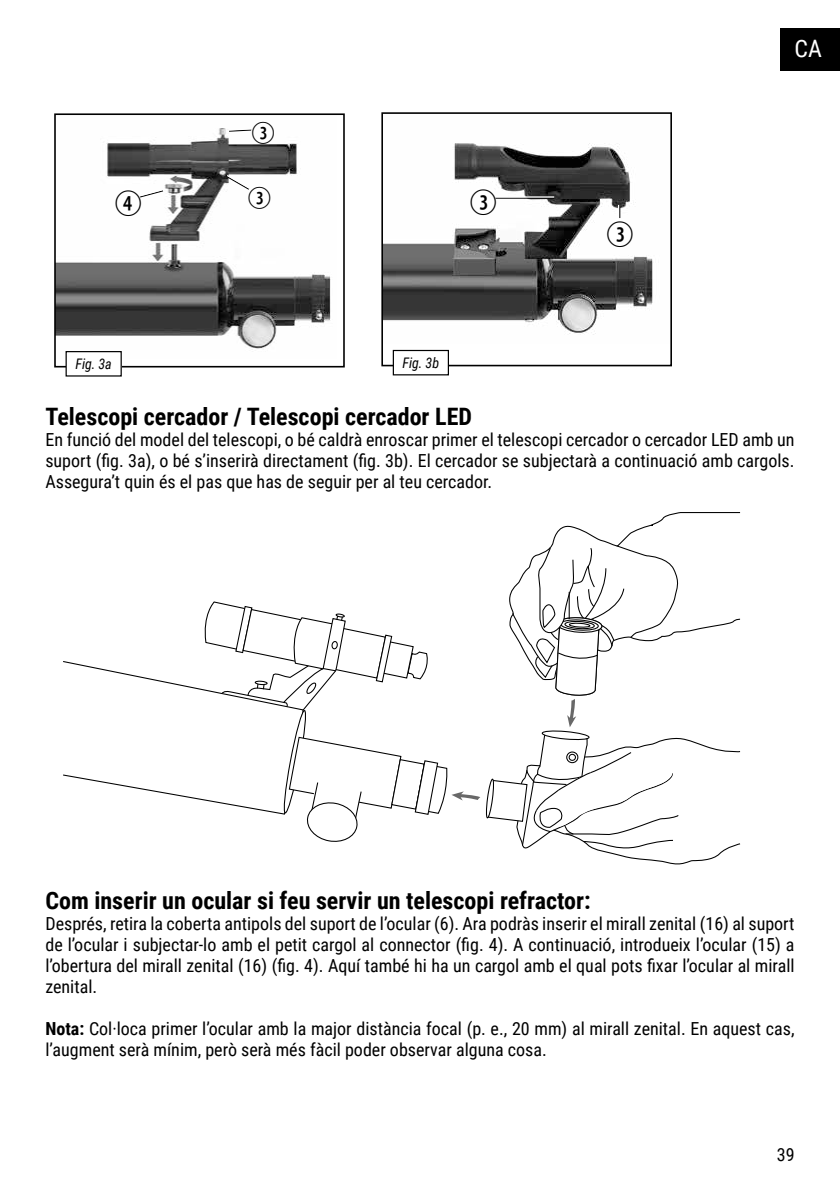
<style>
.page{position:relative;width:840px;height:1191px;background:#fff}
.page>*{position:absolute;margin:0;border:0;box-sizing:border-box;transform-origin:0 0}
.t1{font:33.4px "Combi Numerals Open";color:#000}
.t2{font:28.8px "Combi Numerals Open";color:#000}
.t3{font:700 24px "Roboto Condensed";color:#000}
.t4{font:24px "Roboto Condensed";color:#fff}
.t5{font:18px/21px "Roboto Condensed";color:#000;text-align:justify}
.t6{font:italic 14.6px "Roboto Condensed";letter-spacing:-.005em;color:#000;scale:.96 1}
.s1{font-weight:700}
</style>
<div class="page">
<div style="left:780px;top:28px;width:59px;height:43px;background:#000"></div>
<img style="left:384px;top:143px;width:269px;height:192px">
<div style="left:381px;top:112px;width:290px;height:254px;border:2px solid #000"></div>
<div style="left:393px;top:350px;width:55px;height:25px;background:#fff"></div>
<div style="left:392px;top:350px;width:56px;height:25px;border:1px solid #000"></div>
<hr style="left:618px;top:205px;width:2px;height:20px;background:#000">
<hr style="left:617px;top:205px;width:2px;height:20px;background:#fff">
<div style="left:607px;top:218px;width:24px;height:24px;background:#fff;border-radius:50%"></div>
<hr style="left:490px;top:197px;width:64px;height:2px;background:#000">
<hr style="left:490px;top:196px;width:64px;height:2px;background:#fff">
<div style="left:471px;top:186px;width:24px;height:24px;background:#fff;border-radius:50%"></div>
<img style="left:57px;top:128px;width:274px;height:221px">
<div style="left:54px;top:113px;width:290px;height:254px;border:2px solid #000"></div>
<div style="left:66px;top:352px;width:55px;height:24px;background:#fff"></div>
<div style="left:65px;top:351px;width:57px;height:25px;border:1px solid #000"></div>
<svg style="left:136px;top:188px;width:28px;height:11px"></svg>
<div style="left:116px;top:188px;width:24px;height:24px;background:#fff;border-radius:50%"></div>
<svg style="left:227px;top:128px;width:25px;height:4px"></svg>
<div style="left:251px;top:120px;width:24px;height:24px;background:#fff;border-radius:50%"></div>
<div style="left:247px;top:184px;width:24px;height:24px;background:#fff;border-radius:50%"></div>
<svg style="left:225px;top:174px;width:26px;height:17px"></svg>
<svg style="left:63px;top:512px;width:677px;height:353px"></svg>
<h1 class="t1" style="left:115px;top:184px;width:28px">E</h1>
<p class="t6" style="left:75px;top:354px;width:39px">Fig. 3a</p>
<h2 class="t2" style="left:251px;top:116px;width:23px">D</h2>
<h2 class="t2" style="left:248px;top:181px;width:23px">D</h2>
<h1 class="t1" style="left:470px;top:183px;width:28px">d</h1>
<p class="t6" style="left:402px;top:353px;width:39px">Fig. 3b</p>
<h1 class="t1" style="left:606px;top:214px;width:28px">d</h1>
<h3 class="t4" style="left:794px;top:31px;width:29px">CA</h3>
<h3 class="t3" style="left:45px;top:400px;width:428px">Telescopi cercador / Telescopi cercador LED</h3>
<p class="t5" style="left:45px;top:429px;width:750px">En funció del model del telescopi, o bé caldrà enroscar primer el telescopi cercador o cercador LED amb un suport (fig. 3a), o bé s’inserirà directament (fig. 3b). El cercador se subjectarà a continuació amb cargols.<br>Assegura’t quin és el pas que has de seguir per al teu cercador.</p>
<h3 class="t3" style="left:45px;top:883px;width:546px">Com inserir un ocular si feu servir un telescopi refractor:</h3>
<p class="t5" style="left:45px;top:912px;width:750px">Després, retira la coberta antipols del suport de l’ocular (6). Ara podràs inserir el mirall zenital (16) al suport de l’ocular i subjectar-lo amb el petit cargol al connector (fig. 4). A continuació, introdueix l’ocular (15) a l’obertura del mirall zenital (16) (fig. 4). Aquí també hi ha un cargol amb el qual pots fixar l’ocular al mirall zenital.</p>
<p class="t5" style="left:45px;top:1017px;width:750px"><span class="s1">Nota:</span> Col·loca primer l’ocular amb la major distància focal (p. e., 20 mm) al mirall zenital. En aquest cas, l’augment serà mínim, però serà més fàcil poder observar alguna cosa.</p>
<p class="t5" style="left:776px;top:1143px;width:19px">39</p>
</div>
